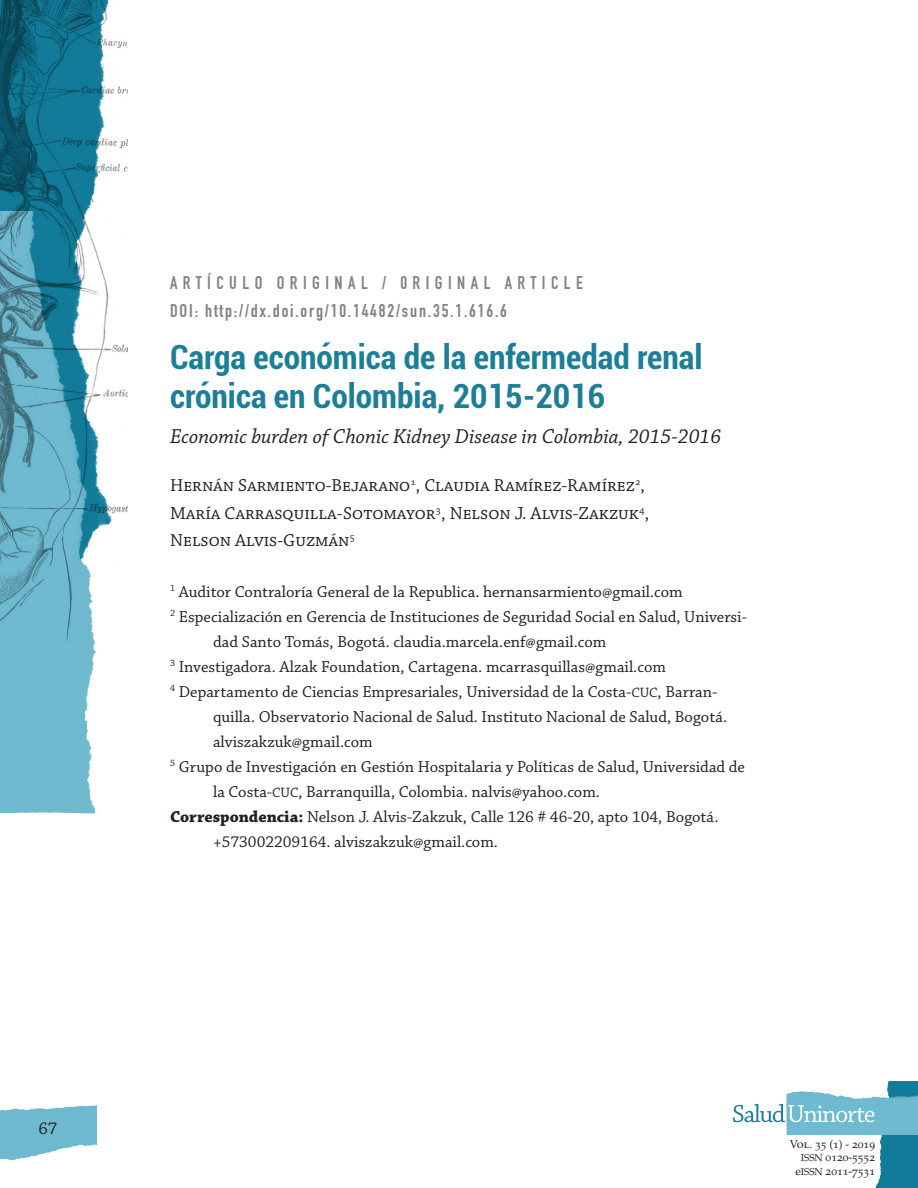
<style>
.page{position:relative;width:918px;height:1188px;background:#fff}
.page>*{position:absolute;margin:0;border:0;box-sizing:border-box;transform-origin:0 0}
.t1{font:700 condensed 33.3px/39.5px "Roboto";color:#1d7e98}
.t2{font:italic 21.15px "Chaparral Pro";color:#231f20}
.t3{font:18.15px/27.3px "Chaparral Pro";color:#231f20}
.t4{font:18.15px/27.3px "DIN Engschrift Std";letter-spacing:.3em;color:#808285}
.t5{font:18px "Chaparral Pro";color:#231f20}
.t6{font:16.65px "Chaparral Pro";color:#231f20}
.t7{font:11.4px/13.5px "Palatino LT Std";color:#231f20;text-align:right}
.s1{font-size:14.25px}
.s2{font-weight:700}
.s3{font-size:9.9px}
</style>
<div class="page">
<img style="left:0;top:673px;width:96px;height:141px">
<img style="left:0;top:0;width:127px;height:673px">
<img style="left:0;top:1105px;width:97px;height:56px">
<img style="left:850px;top:1082px;width:68px;height:106px">
<img style="left:787px;top:1090px;width:131px;height:44px">
<img style="left:0;top:1105px;width:1px;height:29px">
<svg style="left:733px;top:1104px;width:141px;height:18px"></svg>
<p class="t5" style="left:38px;top:1118px;width:20px">67</p>
<p class="t4" style="left:170px;top:269px;width:414px">ARTÍCULO ORIGINAL / 0RIGINAL ARTICLE<br>DOI: http://dx.doi.org/10.14482/sun.35.1.616.6</p>
<h1 class="t1" style="left:170px;top:336px;width:534px">Carga económica de la enfermedad renal crónica en Colombia, 2015-2016</h1>
<p class="t2" style="left:170px;top:424px;width:553px">Economic burden of Chonic Kidney Disease in Colombia, 2015-2016</p>
<p class="t3" style="left:170px;top:473px;width:481px">Hernán Sarmiento-Bejarano<sup>1</sup>, Claudia Ramírez-Ramírez<sup>2</sup>,<br>María Carrasquilla-Sotomayor<sup>3</sup>, Nelson J. Alvis-Zakzuk<sup>4</sup>,<br>Nelson Alvis-Guzmán<sup>5</sup></p>
<p class="t6" style="left:170px;top:582px;width:514px"><sup>1</sup> Auditor Contraloría General de la Republica. hernansarmiento@gmail.com</p>
<p class="t6" style="left:170px;top:607px;width:578px"><sup>2</sup> Especialización en Gerencia de Instituciones de Seguridad Social en Salud, Universi-</p>
<p class="t6" style="left:213px;top:632px;width:395px">dad Santo Tomás, Bogotá. claudia.marcela.enf@gmail.com</p>
<p class="t6" style="left:170px;top:657px;width:497px"><sup>3</sup> Investigadora. Alzak Foundation, Cartagena. mcarrasquillas@gmail.com</p>
<p class="t6" style="left:170px;top:682px;width:549px"><sup>4</sup> Departamento de Ciencias Empresariales, Universidad de la Costa-<span class="s1">CUC</span>, Barran-</p>
<p class="t6" style="left:213px;top:707px;width:516px">quilla. Observatorio Nacional de Salud. Instituto Nacional de Salud, Bogotá.</p>
<p class="t6" style="left:213px;top:732px;width:161px">alviszakzuk@gmail.com</p>
<p class="t6" style="left:170px;top:757px;width:576px"><sup>5</sup> Grupo de Investigación en Gestión Hospitalaria y Políticas de Salud, Universidad de</p>
<p class="t6" style="left:213px;top:782px;width:388px">la Costa-<span class="s1">CUC</span>, Barranquilla, Colombia. nalvis@yahoo.com.</p>
<p class="t6" style="left:170px;top:807px;width:550px"><span class="s2">Correspondencia:</span> Nelson J. Alvis-Zakzuk, Calle 126 # 46-20, apto 104, Bogotá.</p>
<p class="t6" style="left:213px;top:832px;width:286px">+573002209164. alviszakzuk@gmail.com.</p>
<p class="t7" style="left:790px;top:1137px;width:87px">Vol. 35 (1) - 2019<br><span class="s3">ISSN</span> 0120-5552 e<span class="s3">ISSN</span> 2011-7531</p>
</div>
